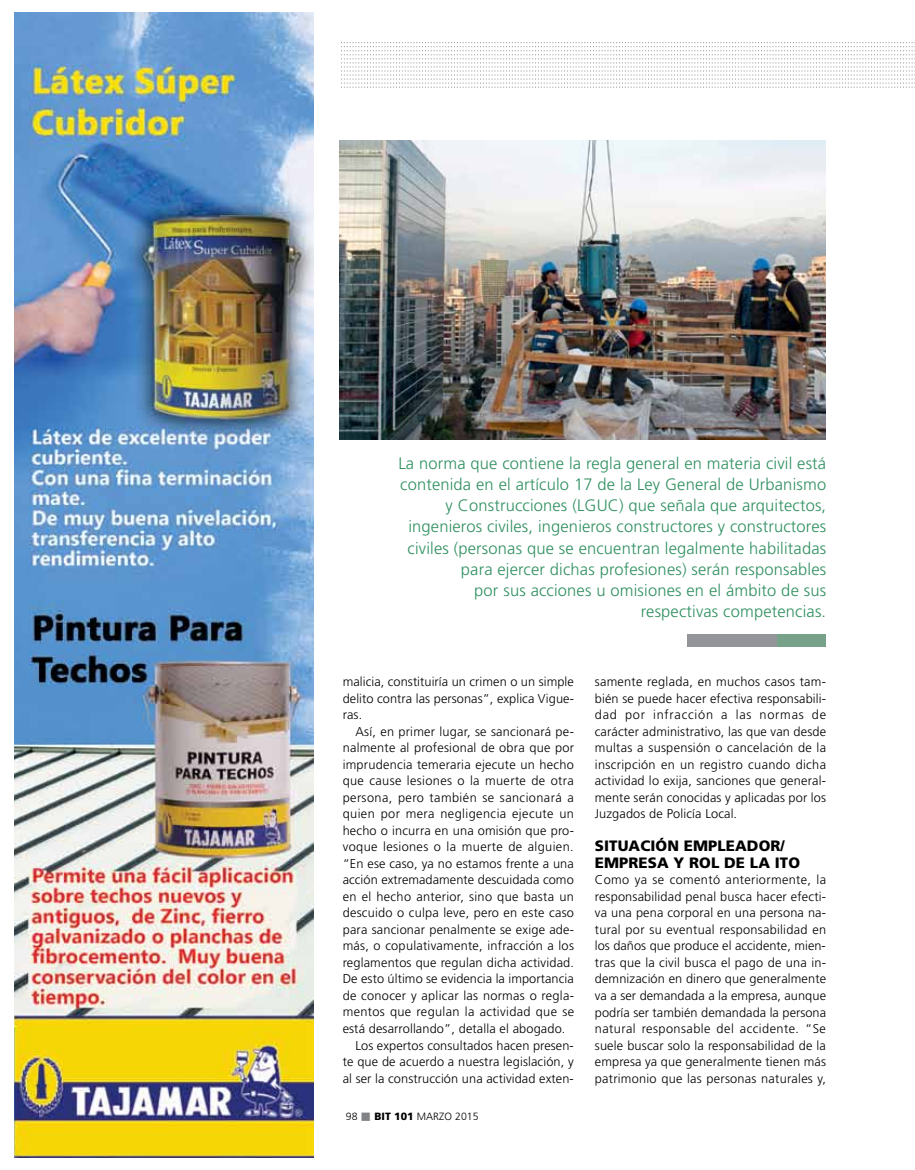
<style>
.page{position:relative;width:915px;height:1170px;background:#fff}
.page>*{position:absolute;margin:0;border:0;box-sizing:border-box;transform-origin:0 0}
.t1{font:300 16.5px/21px "Frutiger";letter-spacing:.01em;color:#309060;text-align:right}
.t2{font:900 15px/16.5px "Frutiger";letter-spacing:.005em;color:#000}
.t3{font:300 12.75px/16.5px "Frutiger";letter-spacing:.015em;color:#000;text-align:justify}
.t4{font:300 12.75px "Frutiger";letter-spacing:.035em;color:#000}
.t5{font:300 10.5px "Frutiger";letter-spacing:.005em;color:#000}
.s1{color:#808285}
.s2{font-weight:900}
</style>
<div class="page">
<svg style="left:341px;top:42px;width:572px;height:46px"></svg>
<div style="left:687px;top:633px;width:138px;height:13px;background:#939598"></div>
<div style="left:777px;top:633px;width:48px;height:13px;background:#77a289"></div>
<img style="left:15px;top:13px;width:298px;height:1143px">
<img style="left:339px;top:141px;width:486px;height:298px">
<p class="t1" style="left:398px;top:453px;width:429px">La norma que contiene la regla general en materia civil está contenida en el artículo 17 de la Ley General de Urbanismo y Construcciones (LGUC) que señala que arquitectos, ingenieros civiles, ingenieros constructores y constructores civiles (personas que se encuentran legalmente habilitadas para ejercer dichas profesiones) serán responsables<br>por sus acciones u omisiones en el ámbito de sus respectivas competencias.</p>
<p class="t3" style="left:342px;top:673px;width:233px">malicia, constituiría un crimen o un simple delito contra las personas”, explica Vigue&shy;ras.</p>
<p class="t3" style="left:355px;top:723px;width:220px">Así, en primer lugar, se sancionará pe-</p>
<p class="t3" style="left:342px;top:739px;width:233px">nalmente al profesional de obra que por</p>
<p class="t3" style="left:342px;top:756px;width:232px">imprudencia temeraria ejecute un hecho</p>
<p class="t3" style="left:342px;top:772px;width:232px">que cause lesiones o la muerte de otra</p>
<p class="t3" style="left:342px;top:789px;width:232px">persona, pero también se sancionará a</p>
<p class="t4" style="left:342px;top:806px;width:233px">quien por mera negligencia ejecute un</p>
<p class="t3" style="left:342px;top:822px;width:233px">hecho o incurra en una omisión que pro-</p>
<p class="t3" style="left:342px;top:838px;width:232px">voque lesiones o la muerte de alguien.</p>
<p class="t3" style="left:342px;top:855px;width:232px">“En ese caso, ya no estamos frente a una</p>
<p class="t3" style="left:342px;top:871px;width:232px">acción extremadamente descuidada como</p>
<p class="t3" style="left:342px;top:888px;width:232px">en el hecho anterior, sino que basta un</p>
<p class="t3" style="left:342px;top:904px;width:233px">descuido o culpa leve, pero en este caso</p>
<p class="t3" style="left:342px;top:921px;width:233px">para sancionar penalmente se exige ade-</p>
<p class="t3" style="left:342px;top:937px;width:233px">más, o copulativamente, infracción a los</p>
<p class="t3" style="left:342px;top:954px;width:233px">reglamentos que regulan dicha actividad.</p>
<p class="t3" style="left:342px;top:970px;width:232px">De esto último se evidencia la importancia</p>
<p class="t3" style="left:342px;top:987px;width:233px">de conocer y aplicar las normas o regla-</p>
<p class="t3" style="left:342px;top:1003px;width:233px">mentos que regulan la actividad que se</p>
<p class="t3" style="left:342px;top:1020px;width:224px">está desarrollando”, detalla el abogado.</p>
<p class="t3" style="left:355px;top:1036px;width:220px">Los expertos consultados hacen presen-</p>
<p class="t3" style="left:342px;top:1053px;width:232px">te que de acuerdo a nuestra legislación, y</p>
<p class="t3" style="left:342px;top:1069px;width:232px">al ser la construcción una actividad exten-</p>
<p class="t5" style="left:345px;top:1110px;width:134px">98 <span class="s1">■</span> <span class="s2">BIT 101</span> marzo 2015</p>
<p class="t3" style="left:594px;top:673px;width:233px">samente reglada, en muchos casos tam&shy;bién se puede hacer efectiva responsabili&shy;dad por infracción a las normas de carácter administrativo, las que van desde multas a suspensión o cancelación de la inscripción en un registro cuando dicha actividad lo exija, sanciones que general&shy;mente serán conocidas y aplicadas por los Juzgados de Policía Local.</p>
<p class="t2" style="left:594px;top:837px;width:205px">SITUACIÓN EMPLEADOR/<br>EMPRESA Y ROL DE LA ITO</p>
<p class="t3" style="left:594px;top:871px;width:233px">Como ya se comentó anteriormente, la responsabilidad penal busca hacer efecti&shy;va una pena corporal en una persona na&shy;tural por su eventual responsabilidad en los daños que produce el accidente, mien&shy;tras que la civil busca el pago de una in&shy;demnización en dinero que generalmente va a ser demandada a la empresa, aunque podría ser también demandada la persona natural responsable del accidente. “Se suele buscar solo la responsabilidad de la empresa ya que generalmente tienen más patrimonio que las personas naturales y,</p>
</div>
